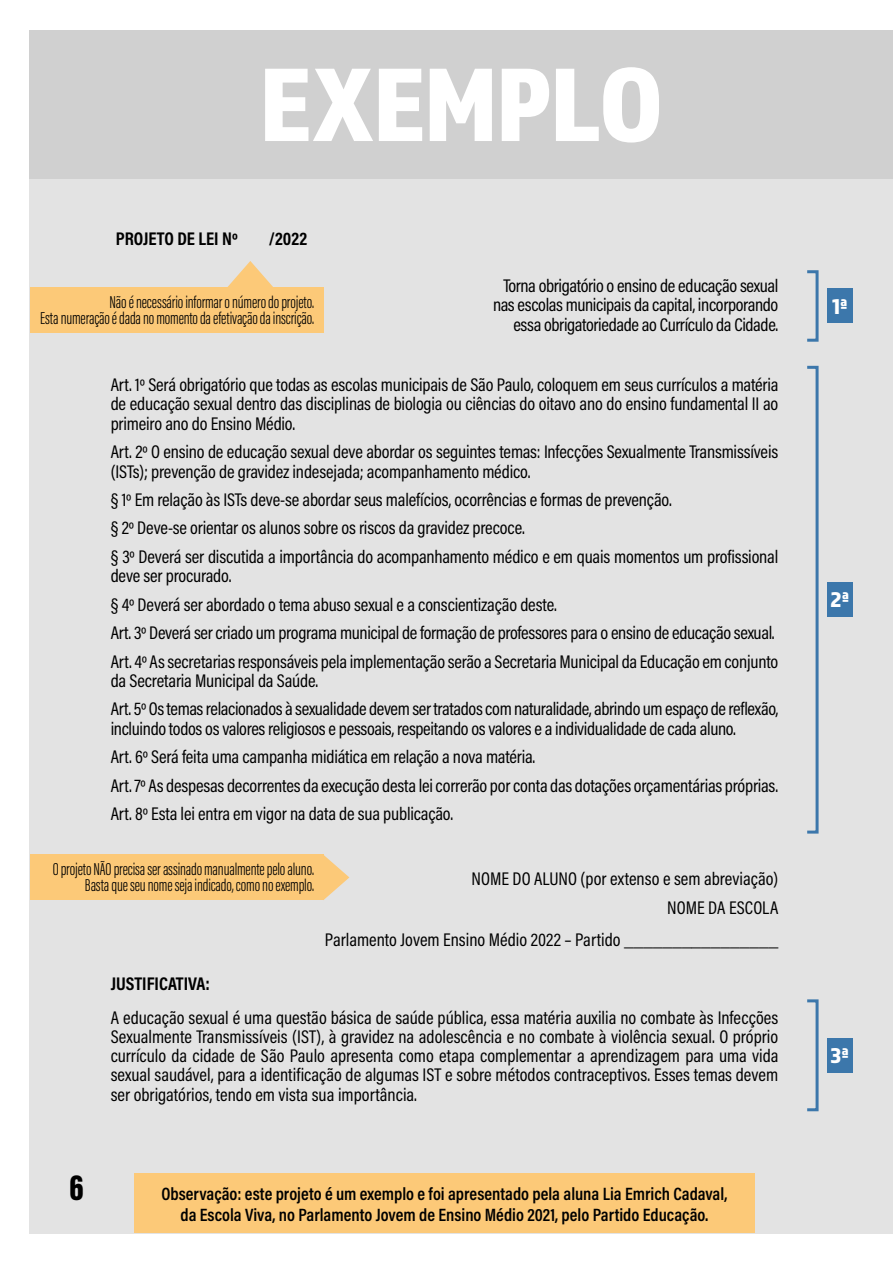
<style>
.page{position:relative;width:893px;height:1263px;background:#fff}
.page>*{position:absolute;margin:0;border:0;box-sizing:border-box;transform-origin:0 0}
.t1{font:108.45px "Almaq Refined";letter-spacing:-.01em;color:#fff}
.t2{font:900 37.5px "Acumin Pro Extra Cond";color:#000}
.t3{font:22.35px "Almaq Refined";color:#fff}
.t4{font:18.45px/28.5px "Acumin Pro Cond";letter-spacing:-.01em;color:#000}
.t5{font:700 18.45px "Acumin Pro Cond";color:#000}
.t6{font:600 18px/21px "Acumin Pro Cond";color:#000;text-align:center}
.t7{font:300 17.7px/16px "Acumin Pro Extra Cond";letter-spacing:-.01em;color:#000;text-align:right}
</style>
<div class="page">
<div style="left:30px;top:30px;width:863px;height:1203px;background:#e3e3e3"></div>
<div style="left:134px;top:1174px;width:621px;height:59px;background:#fcc978"></div>
<div style="left:30px;top:855px;width:293px;height:45px;background:#fcc978"></div>
<div style="left:35px;top:287px;width:288px;height:46px;background:#fcc978"></div>
<svg style="left:323px;top:855px;width:26px;height:45px"></svg>
<svg style="left:227px;top:261px;width:46px;height:26px"></svg>
<div style="left:30px;top:30px;width:863px;height:149px;background:#d0d0d0"></div>
<div style="left:806px;top:270px;width:13px;height:72px;border:3px solid #3c77ab"></div>
<div style="left:806px;top:999px;width:13px;height:112px;border:3px solid #3c77ab"></div>
<div style="left:806px;top:366px;width:13px;height:467px;border:3px solid #3c77ab"></div>
<div style="left:827px;top:289px;width:26px;height:34px;background:#3c77ab"></div>
<div style="left:827px;top:583px;width:26px;height:34px;background:#3c77ab"></div>
<div style="left:827px;top:1038px;width:26px;height:34px;background:#3c77ab"></div>
<h1 class="t1" style="left:259px;top:39px;width:405px">EXEMPLO</h1>
<p class="t5" style="left:116px;top:227px;width:124px">PROJETO DE LEI Nº</p>
<p class="t5" style="left:269px;top:227px;width:40px">/2022</p>
<p class="t7" style="left:40px;top:294px;width:276px">Não é necessário informar o número do projeto.<br>Esta numeração é dada no momento da efetivação da inscrição.</p>
<p class="t4" style="left:493px;top:276px;width:287px;line-height:19.4px;text-align:right">Torna obrigatório o ensino de educação sexual nas escolas municipais da capital, incorporando essa obrigatoriedade ao Currículo da Cidade.</p>
<p class="t4" style="left:111px;top:375px;width:669px;line-height:19.4px;text-align:justify">Art. 1º Será obrigatório que todas as escolas municipais de São Paulo, coloquem em seus currículos a matéria de educação sexual dentro das disciplinas de biologia ou ciências do oitavo ano do ensino fundamental II ao primeiro ano do Ensino Médio.</p>
<p class="t4" style="left:111px;top:442px;width:669px;line-height:19.4px">Art. 2º O ensino de educação sexual deve abordar os seguintes temas: Infecções Sexualmente Transmissíveis (ISTs); prevenção de gravidez indesejada; acompanhamento médico.</p>
<p class="t4" style="left:111px;top:485px;width:669px">§ 1º Em relação às ISTs deve-se abordar seus malefícios, ocorrências e formas de prevenção.<br>§ 2º Deve-se orientar os alunos sobre os riscos da gravidez precoce.<br>§ 3º Deverá ser discutida a importância do acompanhamento médico e em quais momentos um profissional</p>
<p class="t4" style="left:111px;top:561px;width:669px">deve ser procurado.<br>§ 4º Deverá ser abordado o tema abuso sexual e a conscientização deste.<br>Art. 3º Deverá ser criado um programa municipal de formação de professores para o ensino de educação sexual.<br>Art. 4º As secretarias responsáveis pela implementação serão a Secretaria Municipal da Educação em conjunto</p>
<p class="t4" style="left:111px;top:666px;width:669px">da Secretaria Municipal da Saúde.<br>Art. 5º Os temas relacionados à sexualidade devem ser tratados com naturalidade, abrindo um espaço de reflexão,</p>
<p class="t4" style="left:111px;top:714px;width:669px">incluindo todos os valores religiosos e pessoais, respeitando os valores e a individualidade de cada aluno.<br>Art. 6º Será feita uma campanha midiática em relação a nova matéria.<br>Art. 7º As despesas decorrentes da execução desta lei correrão por conta das dotações orçamentárias próprias.<br>Art. 8º Esta lei entra em vigor na data de sua publicação.</p>
<p class="t7" style="left:53px;top:861px;width:263px">O projeto NÃO precisa ser assinado manualmente pelo aluno.<br>Basta que seu nome seja indicado, como no exemplo.</p>
<p class="t4" style="left:472px;top:864px;width:308px;text-align:right">NOME DO ALUNO (por extenso e sem abreviação)<br>NOME DA ESCOLA</p>
<p class="t4" style="left:325px;top:925px;width:455px">Parlamento Jovem Ensino Médio 2022 – Partido ________________</p>
<p class="t5" style="left:111px;top:972px;width:101px">JUSTIFICATIVA:</p>
<p class="t4" style="left:111px;top:1007px;width:669px;line-height:19.4px;text-align:justify">A educação sexual é uma questão básica de saúde pública, essa matéria auxilia no combate às Infecções Sexualmente Transmissíveis (IST), à gravidez na adolescência e no combate à violência sexual. O próprio currículo da cidade de São Paulo apresenta como etapa complementar a aprendizagem para uma vida sexual saudável, para a identificação de algumas IST e sobre métodos contraceptivos. Esses temas devem ser obrigatórios, tendo em vista sua importância.</p>
<h2 class="t2" style="left:69px;top:1164px;width:16px">6</h2>
<p class="t6" style="left:161px;top:1182px;width:568px">Observação: este projeto é um exemplo e foi apresentado pela aluna Lia Emrich Cadaval, da Escola Viva, no Parlamento Jovem de Ensino Médio 2021, pelo Partido Educação.</p>
<p class="t3" style="left:832px;top:293px;width:17px">1ª</p>
<p class="t3" style="left:830px;top:586px;width:20px">2ª</p>
<p class="t3" style="left:831px;top:1042px;width:19px">3ª</p>
</div>
